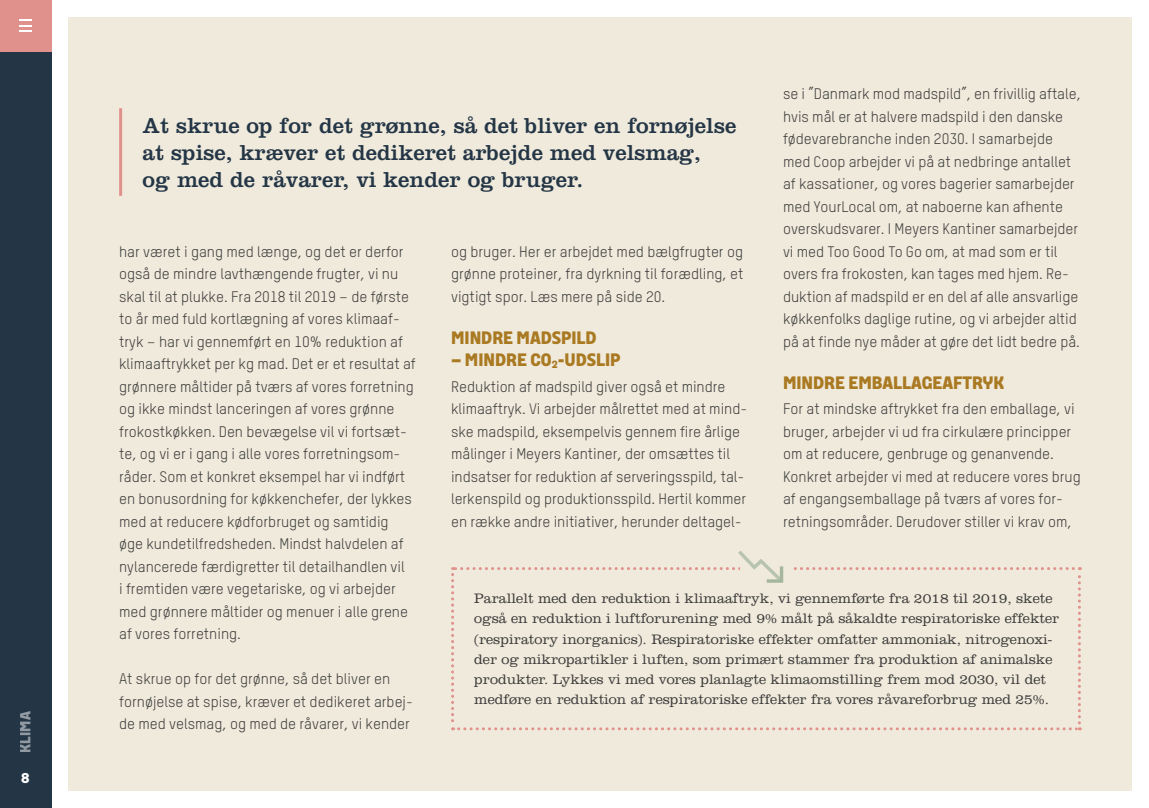
<style>
.page{position:relative;width:1149px;height:808px;background:#fff}
.page>*{position:absolute;margin:0;border:0;box-sizing:border-box;transform-origin:0 0}
.t1{font:22.5px/27px "Clarendon";color:#243646}
.Brødtekst_-_Overskri{font:700 18px "Meyer Grand";color:#aa7a23}
.Brødtekst_-_ny{font:15px/22.5px "TSTARPRO";color:#3c3c3b}
.t2{font:700 15px "Meyer Grand";letter-spacing:.005em;color:#fff}
.t3{font:300 14.25px/20.2px "Clarendon";color:#3c3c3b}
.t4{font:700 14.25px "Meyer Grand";color:#fff}
</style>
<div class="page">
<div style="left:68px;top:17px;width:1063px;height:774px;background:#f0eadc"></div>
<div style="left:0;top:51px;width:51px;height:757px;background:#243646"></div>
<div style="left:0;top:0;width:51px;height:51px;background:#e0918b"></div>
<hr style="left:119px;top:108px;width:3px;height:88px;background:#e0918b">
<svg style="left:451px;top:550px;width:629px;height:180px"></svg>
<svg style="left:19px;top:20px;width:13px;height:11px"></svg>
<p class="t2" style="left:15px;top:753px;width:43px;rotate:-90deg">Klima</p>
<p class="t4" style="left:21px;top:769px;width:10px">8</p>
<p class="Brødtekst_-_ny" style="left:782px;top:82px;width:299px">se i ”Danmark mod madspild”, en frivillig aftale, hvis mål er at halvere madspild i den danske fødevarebranche inden 2030. I samarbejde med Coop arbejder vi på at nedbringe antallet af kassationer, og vores bagerier samarbejder med YourLocal om, at naboerne kan afhente overskudsvarer. I Meyers Kantiner samarbejder vi med Too Good To Go om, at mad som er til overs fra frokosten, kan tages med hjem. Re&shy;duktion af madspild er en del af alle ansvarlige køkkenfolks daglige rutine, og vi arbejder altid på at finde nye måder at gøre det lidt bedre på.</p>
<p class="Brødtekst_-_Overskri" style="left:782px;top:370px;width:223px">MINDRE EMBALLAGEAFTRYK</p>
<p class="Brødtekst_-_ny" style="left:782px;top:397px;width:299px">For at mindske aftrykket fra den emballage, vi bruger, arbejder vi ud fra cirkulære principper om at reducere, genbruge og genanvende.<br>Konkret arbejder vi med at reducere vores brug af engangsemballage på tværs af vores for&shy;retningsområder. Derudover stiller vi krav om,</p>
<p class="t1" style="left:143px;top:112px;width:595px">At skrue op for det grønne, så det bliver en fornøjelse at spise, kræver et dedikeret arbejde med velsmag,</p>
<p class="t1" style="left:143px;top:166px;width:442px">og med de råvarer, vi kender og bruger.</p>
<p class="Brødtekst_-_ny" style="left:119px;top:240px;width:298px">har været i gang med længe, og det er derfor også de mindre lavthængende frugter, vi nu skal til at plukke. Fra 2018 til 2019 – de første to år med fuld kortlægning af vores klimaaf&shy;tryk – har vi gennemført en 10% reduktion af klimaaftrykket per kg mad. Det er et resultat af grønnere måltider på tværs af vores forretning og ikke mindst lanceringen af vores grønne frokostkøkken. Den bevægelse vil vi fortsæt&shy;te, og vi er i gang i alle vores forretningsom&shy;råder. Som et konkret eksempel har vi indført en bonusordning for køkkenchefer, der lykkes med at reducere kødforbruget og samtidig øge kundetilfredsheden. Mindst halvdelen af nylancerede færdigretter til detailhandlen vil<br>i fremtiden være vegetariske, og vi arbejder med grønnere måltider og menuer i alle grene af vores forretning.</p>
<p class="Brødtekst_-_ny" style="left:119px;top:667px;width:295px">At skrue op for det grønne, så det bliver en fornøjelse at spise, kræver et dedikeret arbej&shy;de med velsmag, og med de råvarer, vi kender</p>
<p class="Brødtekst_-_ny" style="left:451px;top:240px;width:294px;text-align:justify">og bruger. Her er arbejdet med bælgfrugter og grønne proteiner, fra dyrkning til forædling, et vigtigt spor. Læs mere på side 20.</p>
<p class="Brødtekst_-_Overskri" style="left:451px;top:325px;width:147px">MINDRE MADSPILD</p>
<p class="Brødtekst_-_Overskri" style="left:451px;top:347px;width:171px">– MINDRE CO<sub>2</sub>-UDSLIP</p>
<p class="Brødtekst_-_ny" style="left:451px;top:375px;width:297px">Reduktion af madspild giver også et mindre klimaaftryk. Vi arbejder målrettet med at mind&shy;ske madspild, eksempelvis gennem fire årlige målinger i Meyers Kantiner, der omsættes til indsatser for reduktion af serveringsspild, tal&shy;lerkenspild og produktionsspild. Hertil kommer en række andre initiativer, herunder deltagel-</p>
<p class="t3" style="left:474px;top:588px;width:586px">Parallelt med den reduktion i klimaaftryk, vi gennemførte fra 2018 til 2019, skete også en reduktion i luftforurening med 9% målt på såkaldte respiratoriske effekter (respiratory inorganics). Respiratoriske effekter omfatter ammoniak, nitrogenoxi&shy;der og mikropartikler i luften, som primært stammer fra produktion af animalske produkter. Lykkes vi med vores planlagte klimaomstilling frem mod 2030, vil det medføre en reduktion af respiratoriske effekter fra vores råvareforbrug med 25%.</p>
</div>
